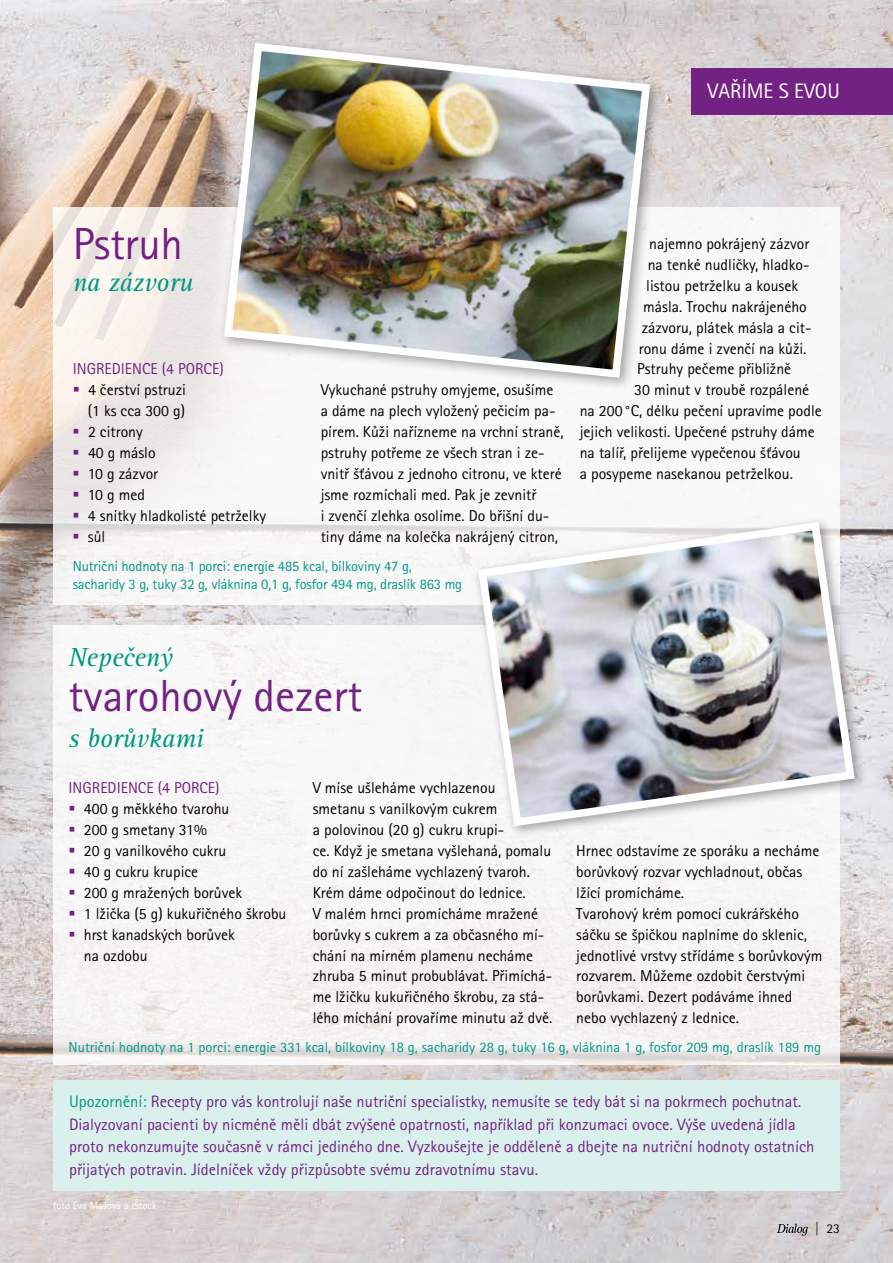
<style>
.page{position:relative;width:893px;height:1263px;background:#fff}
.page>*{position:absolute;margin:0;border:0;box-sizing:border-box;transform-origin:0 0}
.t1{font:45px "Rotis Sans Serif Pro";color:#722283}
.t2{font:italic 27px "Rotis Serif Pro";letter-spacing:-.01em;color:#009982}
.t3{font:21px "Rotis Sans Serif Pro";color:#fff}
.t4{font:16.5px/22.5px "Rotis Sans Serif Pro";color:#722283}
.t5{font:15.75px/21px "Rotis Sans Serif Pro";color:#000}
.t6{font:15.75px "Rotis Sans Serif Pro";color:#722283}
.t7{font:14.55px/18px "Rotis Sans Serif Pro";letter-spacing:-.01em;color:#009982}
.t8{font:13.5px "Rotis Sans Serif Pro";color:#000}
.t9{font:10.5px "Rotis Sans Serif Pro";color:#fff}
.s1{color:#009982}
</style>
<div class="page">
<img style="left:0;top:0;width:893px;height:1263px">
<svg style="left:53px;top:207px;width:787px;height:398px"></svg>
<div style="left:53px;top:626px;width:787px;height:439px;background:#f7f6f6"></div>
<div style="left:692px;top:68px;width:201px;height:46px;background:#722283"></div>
<div style="left:218px;top:37px;width:446px;height:355px;background:#000;opacity:.35"></div>
<img style="left:220px;top:39px;width:434px;height:343px">
<div style="left:473px;top:516px;width:394px;height:323px;background:#000;opacity:.35"></div>
<svg style="left:474px;top:518px;width:385px;height:312px"></svg>
<div style="left:53px;top:1080px;width:787px;height:111px;background:#d9f0ec"></div>
<svg style="left:777px;top:1224px;width:31px;height:12px"></svg>
<svg style="left:74px;top:387px;width:5px;height:5px"></svg>
<svg style="left:74px;top:429px;width:5px;height:5px"></svg>
<svg style="left:74px;top:450px;width:5px;height:5px"></svg>
<svg style="left:74px;top:471px;width:5px;height:5px"></svg>
<svg style="left:74px;top:492px;width:4px;height:5px"></svg>
<svg style="left:74px;top:513px;width:4px;height:4px"></svg>
<svg style="left:74px;top:534px;width:4px;height:4px"></svg>
<h3 class="t3" style="left:708px;top:79px;width:134px">VAŘÍME S EVOU</h3>
<h1 class="t1" style="left:73px;top:217px;width:112px">Pstruh</h1>
<h2 class="t2" style="left:73px;top:266px;width:122px">na zázvoru</h2>
<p class="t6" style="left:73px;top:360px;width:153px">INGREDIENCE (4 PORCE)</p>
<p class="t5" style="left:88px;top:380px;width:180px">4 čerství pstruzi<br>(1 ks cca 300 g)<br>2 citrony<br>40 g máslo<br>10 g zázvor<br>10 g med<br>4 snítky hladkolisté petrželky sůl</p>
<p class="t5" style="left:321px;top:380px;width:244px">Vykuchané pstruhy omyjeme, osušíme a dáme na plech vyložený pečicím pa&shy;pírem. Kůži nařízneme na vrchní straně, pstruhy potřeme ze všech stran i ze&shy;vnitř šťávou z jednoho citronu, ve které jsme rozmíchali med. Pak je zevnitř<br>i zvenčí zlehka osolíme. Do břišní du&shy;tiny dáme na kolečka nakrájený citron,</p>
<p class="t7" style="left:73px;top:558px;width:391px">Nutriční hodnoty na 1 porci: energie 485 kcal, bílkoviny 47 g, sacharidy 3 g, tuky 32 g, vláknina 0,1 g, fosfor 494 mg, draslík 863 mg</p>
<p class="t5" style="left:649px;top:233px;width:162px">najemno pokrájený zázvor</p>
<p class="t5" style="left:648px;top:254px;width:163px">na tenké nudličky, hladko-</p>
<p class="t5" style="left:646px;top:275px;width:153px">listou petrželku a kousek</p>
<p class="t5" style="left:643px;top:296px;width:165px">másla. Trochu nakrájeného</p>
<p class="t5" style="left:642px;top:317px;width:171px">zázvoru, plátek másla a cit-</p>
<p class="t5" style="left:639px;top:338px;width:169px">ronu dáme i zvenčí na kůži.</p>
<p class="t5" style="left:637px;top:359px;width:155px">Pstruhy pečeme přibližně</p>
<p class="t5" style="left:634px;top:380px;width:176px">30 minut v troubě rozpálené</p>
<p class="t5" style="left:580px;top:401px;width:244px">na 200°C, délku pečení upravíme podle</p>
<p class="t5" style="left:580px;top:422px;width:237px">jejich velikosti. Upečené pstruhy dáme</p>
<p class="t5" style="left:580px;top:442px;width:223px">na talíř, přelijeme vypečenou šťávou</p>
<p class="t5" style="left:580px;top:463px;width:215px">a posypeme nasekanou petrželkou.</p>
<h2 class="t2" style="left:69px;top:641px;width:105px">Nepečený</h2>
<h1 class="t1" style="left:69px;top:669px;width:296px">tvarohový dezert</h1>
<h2 class="t2" style="left:69px;top:722px;width:137px">s borůvkami</h2>
<p class="t6" style="left:69px;top:778px;width:153px">INGREDIENCE (4 PORCE)</p>
<p class="t5" style="left:84px;top:798px;width:204px">400 g měkkého tvarohu<br>200 g smetany 31%<br>20 g vanilkového cukru<br>40 g cukru krupice<br>200 g mražených borůvek<br>1 lžička (5 g) kukuřičného škrobu hrst kanadských borůvek<br>na ozdobu</p>
<p class="t5" style="left:313px;top:777px;width:241px">V míse ušleháme vychlazenou<br>smetanu s vanilkovým cukrem<br>a polovinou (20 g) cukru krupi-<br>ce. Když je smetana vyšlehaná, pomalu do ní zašleháme vychlazený tvaroh.<br>Krém dáme odpočinout do lednice.<br>V malém hrnci promícháme mražené borůvky s cukrem a za občasného mí&shy;chání na mírném plamenu necháme zhruba 5 minut probublávat. Přimíchá&shy;me lžičku kukuřičného škrobu, za stá&shy;lého míchání provaříme minutu až dvě.</p>
<p class="t5" style="left:576px;top:840px;width:248px">Hrnec odstavíme ze sporáku a necháme borůvkový rozvar vychladnout, občas lžící promícháme.<br>Tvarohový krém pomocí cukrářského sáčku se špičkou naplníme do sklenic, jednotlivé vrstvy střídáme s borůvkovým rozvarem. Můžeme ozdobit čerstvými borůvkami. Dezert podáváme ihned nebo vychlazený z lednice.</p>
<p class="t7" style="left:69px;top:1038px;width:754px">Nutriční hodnoty na 1 porci: energie 331 kcal, bílkoviny 18 g, sacharidy 28 g, tuky 16 g, vláknina 1 g, fosfor 209 mg, draslík 189 mg</p>
<p class="t4" style="left:69px;top:1090px;width:747px"><span class="s1">Upozornění:</span> Recepty pro vás kontrolují naše nutriční specialistky, nemusíte se tedy bát si na pokrmech pochutnat.<br>Dialyzovaní pacienti by nicméně měli dbát zvýšené opatrnosti, například při konzumaci ovoce. Výše uvedená jídla proto nekonzumujte současně v rámci jediného dne. Vyzkoušejte je odděleně a dbejte na nutriční hodnoty ostatních přijatých potravin. Jídelníček vždy přizpůsobte svému zdravotnímu stavu.</p>
<p class="t9" style="left:53px;top:1199px;width:105px">foto Eva Mašová a iStock</p>
<p class="t8" style="left:815px;top:1220px;width:26px">| 23</p>
</div>
